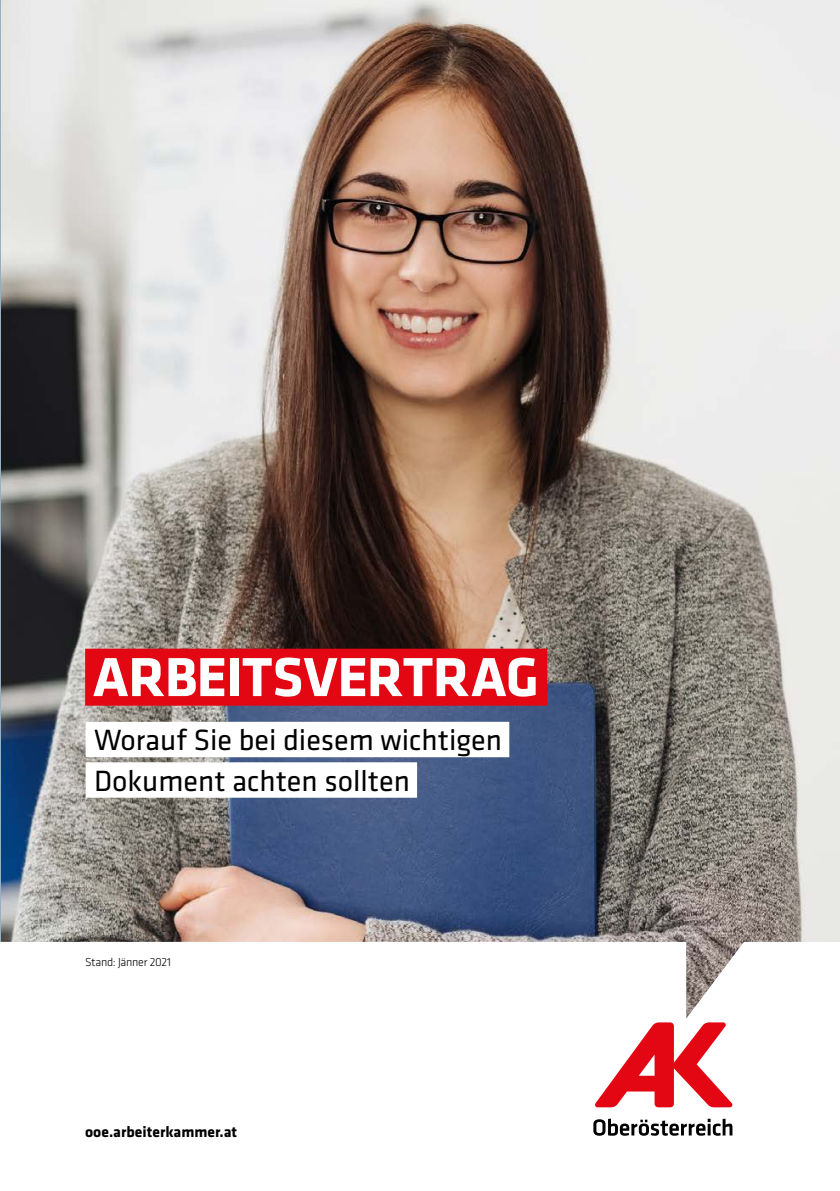
<style>
.page{position:relative;width:840px;height:1191px;background:#fff}
.page>*{position:absolute;margin:0;border:0;box-sizing:border-box;transform-origin:0 0}
.t1{font:700 57px "Klavika Basic";letter-spacing:-.005em;color:#fff}
.t2{font:30.4px/40.4px "Klavika Basic";color:#000}
.t3{font:700 15.6px "Klavika Basic";color:#000}
.t4{font:300 12px "Klavika Basic";letter-spacing:-.02em;color:#000}
</style>
<div class="page">
<img style="left:0;top:0;width:839px;height:1018px">
<svg style="left:595px;top:1022px;width:137px;height:85px"></svg>
<svg style="left:593px;top:1118px;width:139px;height:17px"></svg>
<div style="left:85px;top:648px;width:462px;height:57px;background:#e30613"></div>
<div style="left:86px;top:722px;width:423px;height:35px;background:#fff"></div>
<div style="left:86px;top:762px;width:331px;height:35px;background:#fff"></div>
<h1 class="t1" style="left:93px;top:636px;width:447px">ARBEITSVERTRAG</h1>
<p class="t2" style="left:94px;top:719px;width:409px">Worauf Sie bei diesem wichtigen<br>Dokument achten sollten</p>
<p class="t4" style="left:85px;top:954px;width:87px">Stand: Jänner 2021</p>
<p class="t3" style="left:85px;top:1120px;width:153px">ooe.arbeiterkammer.at</p>
</div>
